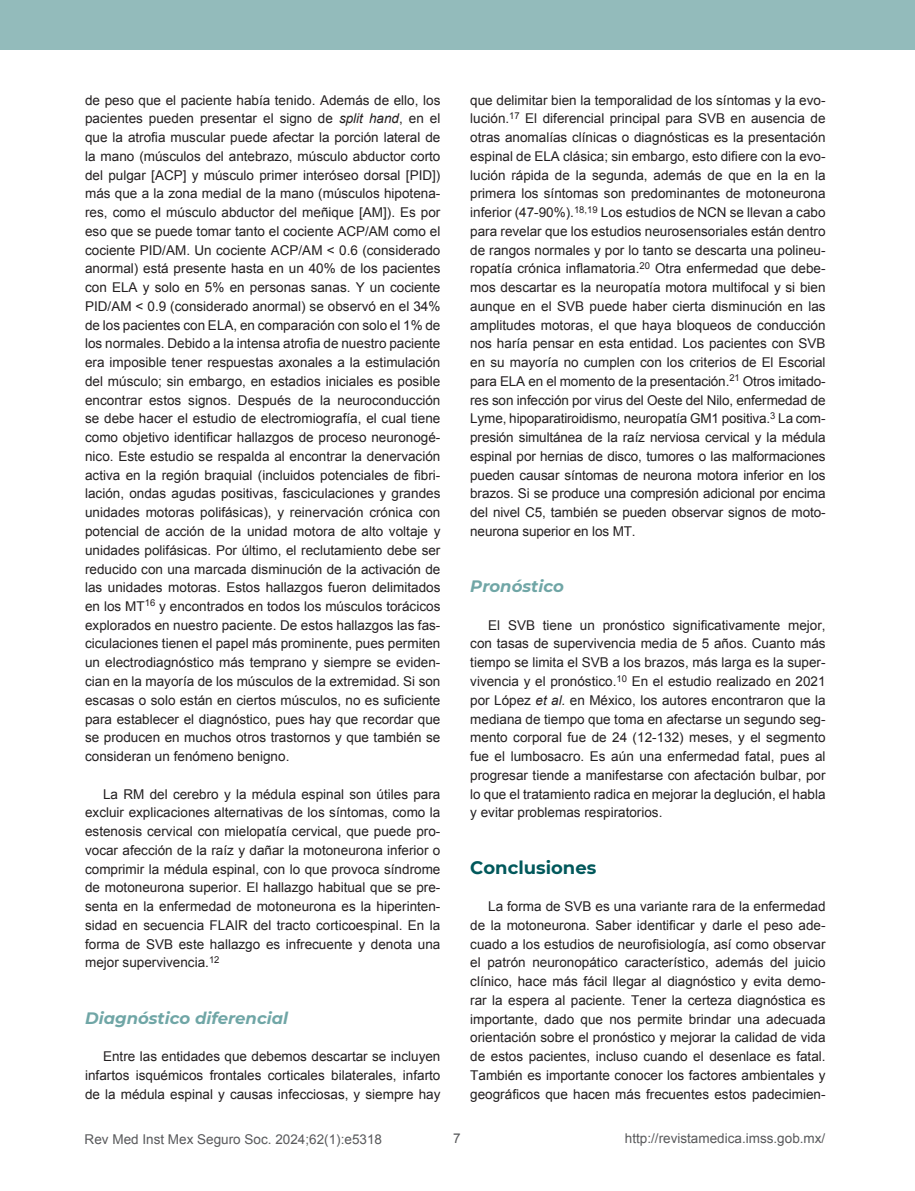
<style>
.page{position:relative;width:915px;height:1191px;background:#fff}
.page>*{position:absolute;margin:0;border:0;box-sizing:border-box;transform-origin:0 0}
.t1{font:700 18px "Montserrat";color:#01585b}
.t2{font:italic 700 16.5px "Montserrat";color:#70a6a6}
.t3{font:13.5px/18.8px "Arial";color:#231f20;text-align:justify}
.t4{font:13.5px "Arial";color:#58595b}
.s1{font-style:italic}
</style>
<div class="page">
<div style="left:0;top:0;width:914px;height:50px;background:#93bbbb"></div>
<p class="t3" style="left:85px;top:91px;width:357px">de peso que el paciente había tenido. Además de ello, los pacientes pueden presentar el signo de <span class="s1">split hand</span>, en el que la atrofia muscular puede afectar la porción lateral de la mano (músculos del antebrazo, músculo abductor corto del pulgar [ACP] y músculo primer interóseo dorsal [PID]) más que a la zona medial de la mano (músculos hipotena&shy;res, como el músculo abductor del meñique [AM]). Es por eso que se puede tomar tanto el cociente ACP/AM como el cociente PID/AM. Un cociente ACP/AM &lt; 0.6 (considerado anormal) está presente hasta en un 40% de los pacientes con ELA y solo en 5% en personas sanas. Y un cociente PID/AM &lt; 0.9 (considerado anormal) se observó en el 34% de los pacientes con ELA, en comparación con solo el 1% de los normales. Debido a la intensa atrofia de nuestro paciente era imposible tener respuestas axonales a la estimulación del músculo; sin embargo, en estadios iniciales es posible encontrar estos signos. Después de la neuroconducción se debe hacer el estudio de electromiografía, el cual tiene como objetivo identificar hallazgos de proceso neuronogé&shy;nico. Este estudio se respalda al encontrar la denervación activa en la región braquial (incluidos potenciales de fibri&shy;lación, ondas agudas positivas, fasciculaciones y grandes unidades motoras polifásicas), y reinervación crónica con potencial de acción de la unidad motora de alto voltaje y unidades polifásicas. Por último, el reclutamiento debe ser reducido con una marcada disminución de la activación de las unidades motoras. Estos hallazgos fueron delimitados en los MT<sup>16</sup> y encontrados en todos los músculos torácicos explorados en nuestro paciente. De estos hallazgos las fas&shy;ciculaciones tienen el papel más prominente, pues permiten un electrodiagnóstico más temprano y siempre se eviden&shy;cian en la mayoría de los músculos de la extremidad. Si son escasas o solo están en ciertos músculos, no es suficiente para establecer el diagnóstico, pues hay que recordar que se producen en muchos otros trastornos y que también se consideran un fenómeno benigno.</p>
<p class="t3" style="left:85px;top:784px;width:357px;text-indent:18px">La RM del cerebro y la médula espinal son útiles para excluir explicaciones alternativas de los síntomas, como la estenosis cervical con mielopatía cervical, que puede pro&shy;vocar afección de la raíz y dañar la motoneurona inferior o comprimir la médula espinal, con lo que provoca síndrome de motoneurona superior. El hallazgo habitual que se pre&shy;senta en la enfermedad de motoneurona es la hiperinten&shy;sidad en secuencia FLAIR del tracto corticoespinal. En la forma de SVB este hallazgo es infrecuente y denota una mejor supervivencia.<sup>12</sup></p>
<p class="t2" style="left:85px;top:1005px;width:204px">Diagnóstico diferencial</p>
<p class="t3" style="left:85px;top:1047px;width:357px;text-indent:18px">Entre las entidades que debemos descartar se incluyen infartos isquémicos frontales corticales bilaterales, infarto de la médula espinal y causas infecciosas, y siempre hay</p>
<p class="t3" style="left:470px;top:91px;width:357px">que delimitar bien la temporalidad de los síntomas y la evo&shy;lución.<sup>17</sup> El diferencial principal para SVB en ausencia de otras anomalías clínicas o diagnósticas es la presentación espinal de ELA clásica; sin embargo, esto difiere con la evo&shy;lución rápida de la segunda, además de que en la en la primera los síntomas son predominantes de motoneurona inferior (47-90%).<sup>18,19</sup> Los estudios de NCN se llevan a cabo para revelar que los estudios neurosensoriales están dentro de rangos normales y por lo tanto se descarta una polineu&shy;ropatía crónica inflamatoria.<sup>20</sup> Otra enfermedad que debe&shy;mos descartar es la neuropatía motora multifocal y si bien aunque en el SVB puede haber cierta disminución en las amplitudes motoras, el que haya bloqueos de conducción nos haría pensar en esta entidad. Los pacientes con SVB en su mayoría no cumplen con los criterios de El Escorial para ELA en el momento de la presentación.<sup>21</sup> Otros imitado&shy;res son infección por virus del Oeste del Nilo, enfermedad de Lyme, hipoparatiroidismo, neuropatía GM1 positiva.<sup>3</sup> La com&shy;presión simultánea de la raíz nerviosa cervical y la médula espinal por hernias de disco, tumores o las malformaciones pueden causar síntomas de neurona motora inferior en los brazos. Si se produce una compresión adicional por encima del nivel C5, también se pueden observar signos de moto&shy;neurona superior en los MT.</p>
<p class="t2" style="left:470px;top:574px;width:95px">Pronóstico</p>
<p class="t3" style="left:470px;top:616px;width:357px;text-indent:18px">El SVB tiene un pronóstico significativamente mejor, con tasas de supervivencia media de 5 años. Cuanto más tiempo se limita el SVB a los brazos, más larga es la super&shy;vivencia y el pronóstico.<sup>10</sup> En el estudio realizado en 2021 por López <span class="s1">et al.</span> en México, los autores encontraron que la mediana de tiempo que toma en afectarse un segundo seg&shy;mento corporal fue de 24 (12-132) meses, y el segmento fue el lumbosacro. Es aún una enfermedad fatal, pues al progresar tiende a manifestarse con afectación bulbar, por lo que el tratamiento radica en mejorar la deglución, el habla y evitar problemas respiratorios.</p>
<h1 class="t1" style="left:470px;top:854px;width:127px">Conclusiones</h1>
<p class="t3" style="left:470px;top:897px;width:357px;text-indent:18px">La forma de SVB es una variante rara de la enfermedad de la motoneurona. Saber identificar y darle el peso ade&shy;cuado a los estudios de neurofisiología, así como observar el patrón neuronopático característico, además del juicio clínico, hace más fácil llegar al diagnóstico y evita demo&shy;rar la espera al paciente. Tener la certeza diagnóstica es importante, dado que nos permite brindar una adecuada orientación sobre el pronóstico y mejorar la calidad de vida de estos pacientes, incluso cuando el desenlace es fatal.<br>También es importante conocer los factores ambientales y geográficos que hacen más frecuentes estos padecimien-</p>
<p class="t4" style="left:85px;top:1130px;width:299px">Rev Med Inst Mex Seguro Soc. 2024;62(1):e5318</p>
<p class="t4" style="left:453px;top:1129px;width:9px">7</p>
<p class="t4" style="left:624px;top:1129px;width:202px">http://revistamedica.imss.gob.mx/</p>
</div>
